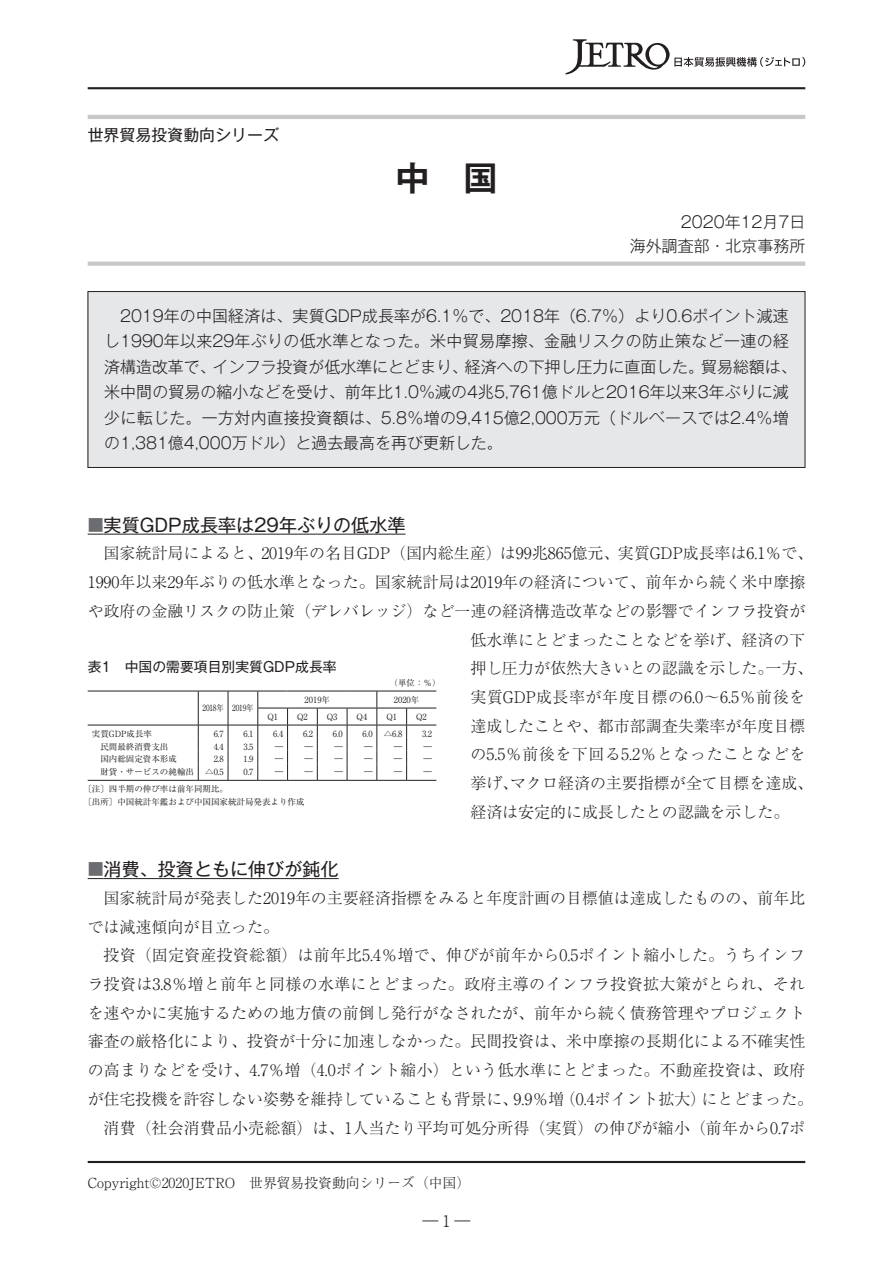
<style>
.page{position:relative;width:893px;height:1263px;background:#fff}
.page>*{position:absolute;margin:0;border:0;box-sizing:border-box;transform-origin:0 0}
.t1{font:700 34.05px "Gothic MB101 Pr 6 N De";color:#231f20}
.t2{font:18px "Gothic MB101 Pr 6 N";color:#231f20}
.t3{font:300 15.9px/28.7px "Ryumin Pr 6 N";color:#231f20}
.t4{font:300 15.9px/25.5px "Gothic MB101 Pr 6 N";color:#231f20}
.t5{font:300 15.9px "Ryumin Pr 6 N";letter-spacing:.035em;color:#231f20}
.t6{font:15.9px "Gothic MB101 Pr 6 N";color:#231f20}
.t7{font:300 13.8px "Ryumin Pr 6 N";color:#231f20}
.t8{font:13.8px "Gothic MB101 Pr 6 N";color:#231f20}
.t9{font:8.55px/12.8px "Ryumin Pr 6 N";color:#231f20}
.t10{font:8.55px "Ryumin Pr 6 N";letter-spacing:-.03em;color:#231f20;scale:.87 1}
.s1{font-size:15.9px;color:#6c6d70}
</style>
<div class="page">
<svg style="left:88px;top:534px;width:16px;height:1px"></svg>
<hr style="left:104px;top:534px;width:301px;height:1px;background:#231f20">
<svg style="left:88px;top:878px;width:16px;height:1px"></svg>
<hr style="left:104px;top:878px;width:235px;height:1px;background:#231f20">
<hr style="left:258px;top:708px;width:30px;height:1px;background:#231f20">
<hr style="left:317px;top:708px;width:30px;height:1px;background:#231f20">
<hr style="left:347px;top:708px;width:30px;height:1px;background:#231f20">
<hr style="left:377px;top:708px;width:30px;height:1px;background:#231f20">
<hr style="left:88px;top:725px;width:110px;height:1px;background:#231f20">
<hr style="left:198px;top:725px;width:30px;height:1px;background:#231f20">
<hr style="left:228px;top:725px;width:30px;height:1px;background:#231f20">
<hr style="left:258px;top:725px;width:30px;height:1px;background:#231f20">
<hr style="left:317px;top:725px;width:30px;height:1px;background:#231f20">
<hr style="left:347px;top:725px;width:30px;height:1px;background:#231f20">
<hr style="left:377px;top:725px;width:30px;height:1px;background:#231f20">
<svg style="left:198px;top:692px;width:1px;height:88px"></svg>
<svg style="left:228px;top:692px;width:1px;height:88px"></svg>
<svg style="left:258px;top:692px;width:1px;height:88px"></svg>
<svg style="left:347px;top:708px;width:1px;height:72px"></svg>
<svg style="left:377px;top:692px;width:1px;height:88px"></svg>
<hr style="left:88px;top:691px;width:110px;height:1px;background:#231f20">
<hr style="left:198px;top:691px;width:30px;height:1px;background:#231f20">
<hr style="left:228px;top:691px;width:30px;height:1px;background:#231f20">
<hr style="left:258px;top:691px;width:30px;height:1px;background:#231f20">
<svg style="left:288px;top:691px;width:29px;height:1px"></svg>
<hr style="left:317px;top:691px;width:30px;height:1px;background:#231f20">
<hr style="left:347px;top:691px;width:30px;height:1px;background:#231f20">
<hr style="left:377px;top:691px;width:30px;height:1px;background:#231f20">
<svg style="left:407px;top:691px;width:29px;height:1px"></svg>
<hr style="left:88px;top:780px;width:110px;height:1px;background:#231f20">
<hr style="left:198px;top:780px;width:30px;height:1px;background:#231f20">
<hr style="left:228px;top:780px;width:30px;height:1px;background:#231f20">
<hr style="left:258px;top:780px;width:30px;height:1px;background:#231f20">
<svg style="left:287px;top:708px;width:31px;height:73px"></svg>
<hr style="left:317px;top:780px;width:30px;height:1px;background:#231f20">
<hr style="left:347px;top:780px;width:30px;height:1px;background:#231f20">
<hr style="left:377px;top:780px;width:30px;height:1px;background:#231f20">
<svg style="left:406px;top:708px;width:30px;height:73px"></svg>
<div style="left:88px;top:292px;width:717px;height:175px;background:#e6e7e9"></div>
<div style="left:88px;top:291px;width:717px;height:177px;border:1px solid #231f20"></div>
<hr style="left:88px;top:115px;width:717px;height:4px;background:#c7c8ca">
<div style="left:88px;top:261px;width:717px;height:5px;background:#c7c8ca"></div>
<hr style="left:88px;top:1161px;width:717px;height:2px;background:#231f20">
<svg style="left:565px;top:39px;width:240px;height:35px"></svg>
<hr style="left:88px;top:87px;width:717px;height:2px;background:#231f20">
<p class="t6" style="left:88px;top:121px;width:193px">世界貿易投資動向シリーズ</p>
<h1 class="t1" style="left:395px;top:150px;width:104px">中　国</h1>
<p class="t4" style="left:630px;top:209px;width:177px;line-height:23.9px;text-align:right">2020年12月7日<br>海外調査部・北京事務所</p>
<p class="t4" style="left:104px;top:302px;width:694px">　2019年の中国経済は、実質GDP成長率が6.1％で、2018年（6.7％）より0.6ポイント減速し1990年以来29年ぶりの低水準となった。米中貿易摩擦、金融リスクの防止策など一連の経済構造改革で、インフラ投資が低水準にとどまり、経済への下押し圧力に直面した。貿易総額は、米中間の貿易の縮小などを受け、前年比1.0％減の4兆5,761億ドルと2016年以来3年ぶりに減少に転じた。一方対内直接投資額は、5.8％増の9,415億2,000万元（ドルベースでは2.4％増の1,381億4,000万ドル）と過去最高を再び更新した。</p>
<p class="t2" style="left:88px;top:510px;width:319px"><span class="s1">■</span>実質GDP成長率は29年ぶりの低水準</p>
<p class="t3" style="left:88px;top:538px;width:727px">　国家統計局によると、2019年の名目GDP（国内総生産）は99兆865億元、実質GDP成長率は6.1％で、</p>
<p class="t3" style="left:88px;top:567px;width:719px">1990年以来29年ぶりの低水準となった。国家統計局は2019年の経済について、前年から続く米中摩擦</p>
<p class="t3" style="left:88px;top:596px;width:719px">や政府の金融リスクの防止策（デレバレッジ）など一連の経済構造改革などの影響でインフラ投資が</p>
<p class="t3" style="left:470px;top:624px;width:336px">低水準にとどまったことなどを挙げ、経済の下</p>
<p class="t3" style="left:470px;top:653px;width:344px">押し圧力が依然大きいとの認識を示した。一方、</p>
<p class="t5" style="left:470px;top:684px;width:336px">実質GDP成長率が年度目標の6.0～6.5％前後を</p>
<p class="t3" style="left:470px;top:710px;width:336px">達成したことや、都市部調査失業率が年度目標</p>
<p class="t5" style="left:470px;top:742px;width:336px">の5.5％前後を下回る5.2％となったことなどを</p>
<p class="t3" style="left:470px;top:768px;width:344px">挙げ、マクロ経済の主要指標が全て目標を達成、</p>
<p class="t3" style="left:470px;top:796px;width:320px">経済は安定的に成長したとの認識を示した。</p>
<p class="t8" style="left:88px;top:656px;width:250px">表1　中国の需要項目別実質GDP成長率</p>
<p class="t9" style="left:390px;top:676px;width:53px">（単位：％）</p>
<p class="t9" style="left:305px;top:693px;width:27px">2019年</p>
<p class="t9" style="left:394px;top:693px;width:27px">2020年</p>
<p class="t10" style="left:202px;top:701px;width:60px">2018年 2019年</p>
<p class="t9" style="left:267px;top:710px;width:12px">Q1</p>
<p class="t9" style="left:297px;top:710px;width:12px">Q2</p>
<p class="t9" style="left:327px;top:710px;width:12px">Q3</p>
<p class="t9" style="left:357px;top:710px;width:12px">Q4</p>
<p class="t9" style="left:386px;top:710px;width:12px">Q1</p>
<p class="t9" style="left:416px;top:710px;width:12px">Q2</p>
<p class="t9" style="left:92px;top:727px;width:62px">実質GDP成長率</p>
<p class="t9" style="left:214px;top:727px;width:12px">6.7</p>
<p class="t9" style="left:243px;top:727px;width:12px">6.1</p>
<p class="t9" style="left:273px;top:727px;width:12px">6.4</p>
<p class="t9" style="left:303px;top:727px;width:12px">6.2</p>
<p class="t9" style="left:333px;top:727px;width:12px">6.0</p>
<p class="t9" style="left:363px;top:727px;width:12px">6.0</p>
<p class="t9" style="left:384px;top:727px;width:20px">△6.8</p>
<p class="t9" style="left:422px;top:727px;width:12px">3.2</p>
<p class="t9" style="left:92px;top:739px;width:78px">　民間最終消費支出</p>
<p class="t9" style="left:214px;top:739px;width:12px">4.4</p>
<p class="t9" style="left:243px;top:739px;width:12px">3.5</p>
<p class="t9" style="left:275px;top:739px;width:10px">―</p>
<p class="t9" style="left:305px;top:739px;width:10px">―</p>
<p class="t9" style="left:334px;top:739px;width:10px">―</p>
<p class="t9" style="left:364px;top:739px;width:10px">―</p>
<p class="t9" style="left:394px;top:739px;width:10px">―</p>
<p class="t9" style="left:424px;top:739px;width:10px">―</p>
<p class="t9" style="left:92px;top:752px;width:87px">　国内総固定資本形成</p>
<p class="t9" style="left:214px;top:752px;width:12px">2.8</p>
<p class="t9" style="left:243px;top:752px;width:12px">1.9</p>
<p class="t9" style="left:275px;top:752px;width:10px">―</p>
<p class="t9" style="left:305px;top:752px;width:10px">―</p>
<p class="t9" style="left:334px;top:752px;width:10px">―</p>
<p class="t9" style="left:364px;top:752px;width:10px">―</p>
<p class="t9" style="left:394px;top:752px;width:10px">―</p>
<p class="t9" style="left:424px;top:752px;width:10px">―</p>
<p class="t9" style="left:92px;top:765px;width:104px">　財貨・サービスの純輸出</p>
<p class="t9" style="left:205px;top:765px;width:20px">△0.5</p>
<p class="t9" style="left:243px;top:765px;width:12px">0.7</p>
<p class="t9" style="left:275px;top:765px;width:10px">―</p>
<p class="t9" style="left:305px;top:765px;width:10px">―</p>
<p class="t9" style="left:334px;top:765px;width:10px">―</p>
<p class="t9" style="left:364px;top:765px;width:10px">―</p>
<p class="t9" style="left:394px;top:765px;width:10px">―</p>
<p class="t9" style="left:424px;top:765px;width:10px">―</p>
<p class="t9" style="left:83px;top:782px;width:223px">〔注〕四半期の伸び率は前年同期比。<br>〔出所〕中国統計年鑑および中国国家統計局発表より作成</p>
<p class="t2" style="left:88px;top:854px;width:252px"><span class="s1">■</span>消費、投資ともに伸びが鈍化</p>
<p class="t3" style="left:88px;top:883px;width:727px">　国家統計局が発表した2019年の主要経済指標をみると年度計画の目標値は達成したものの、前年比では減速傾向が目立った。<br>　投資（固定資産投資総額）は前年比5.4％増で、伸びが前年から0.5ポイント縮小した。うちインフラ投資は3.8％増と前年と同様の水準にとどまった。政府主導のインフラ投資拡大策がとられ、それを速やかに実施するための地方債の前倒し発行がなされたが、前年から続く債務管理やプロジェクト審査の厳格化により、投資が十分に加速しなかった。民間投資は、米中摩擦の長期化による不確実性の高まりなどを受け、4.7％増（4.0ポイント縮小）という低水準にとどまった。不動産投資は、政府が住宅投機を許容しない姿勢を維持していることも背景に、9.9％増（0.4ポイント拡大）にとどまった。　消費（社会消費品小売総額）は、1人当たり平均可処分所得（実質）の伸びが縮小（前年から0.7ポ</p>
<p class="t7" style="left:88px;top:1172px;width:384px">Copyright©2020JETRO　世界貿易投資動向シリーズ（中国）</p>
<p class="t3" style="left:423px;top:1206px;width:49px">― 1 ―</p>
</div>
